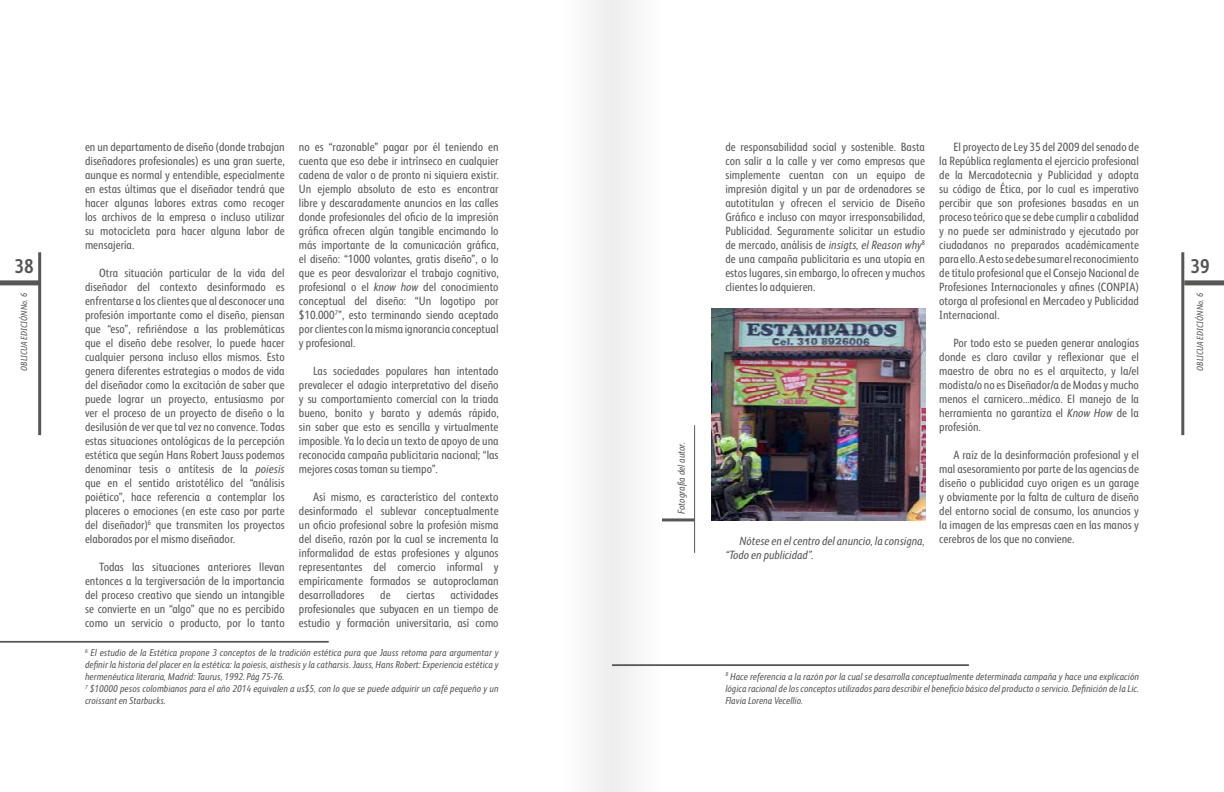
<style>
.page{position:relative;width:1224px;height:792px;background:#fff}
.page>*{position:absolute;margin:0;border:0;box-sizing:border-box;transform-origin:0 0}
.t1{font:700 20px "FS Albert Pro Narrow";color:#575756}
.t2{font:12px/14px "FS Albert Pro Narrow";color:#575756;text-align:justify}
.t3{font:italic 12px/14px "FS Albert Pro Narrow";color:#575756}
.t4{font:italic 10px/12px "FS Albert Pro Narrow";color:#575756}
.t5{font:italic 9px "FS Albert Pro Narrow";color:#575756}
.s1{font-style:italic}
</style>
<div class="page">
<hr style="left:38px;top:252px;width:3px;height:183px;background:#575756">
<hr style="left:1181px;top:252px;width:3px;height:183px;background:#575756">
<div style="left:0;top:280px;width:40px;height:5px;background:#575756"></div>
<div style="left:1184px;top:280px;width:40px;height:5px;background:#575756"></div>
<div style="left:562px;top:0;width:50px;height:792px;background:#f6f6f6"></div>
<div style="left:612px;top:0;width:50px;height:792px;background:#f5f5f5"></div>
<hr style="left:0;top:641px;width:329px;height:1px;background:#575756">
<hr style="left:0;top:642px;width:329px;height:1px;background:#575756">
<hr style="left:612px;top:665px;width:357px;height:1px;background:#575756">
<img style="left:711px;top:309px;width:214px;height:212px">
<hr style="left:694px;top:425px;width:1px;height:128px;background:#575756">
<hr style="left:662px;top:518px;width:33px;height:3px;background:#575756">
<p class="t2" style="left:85px;top:139px;width:201px">en un departamento de diseño (donde trabajan diseñadores profesionales) es una gran suerte, aunque es normal y entendible, especialmente en estas últimas que el diseñador tendrá que hacer algunas labores extras como recoger los archivos de la empresa o incluso utilizar su motocicleta para hacer alguna labor de mensajería.</p>
<p class="t2" style="left:85px;top:265px;width:201px;text-indent:14px">Otra situación particular de la vida del diseñador del contexto desinformado es enfrentarse a los clientes que al desconocer una profesión importante como el diseño, piensan que “eso”, refiriéndose a las problemáticas que el diseño debe resolver, lo puede hacer cualquier persona incluso ellos mismos. Esto genera diferentes estrategias o modos de vida del diseñador como la excitación de saber que puede lograr un proyecto, entusiasmo por ver el proceso de un proyecto de diseño o la desilusión de ver que tal vez no convence. Todas estas situaciones ontológicas de la percepción estética que según Hans Robert Jauss podemos denominar tesis o antítesis de la <span class="s1">poiesis </span>que en el sentido aristotélico del “análisis poiético”, hace referencia a contemplar los placeres o emociones (en este caso por parte del diseñador)<sup>6</sup> que transmiten los proyectos elaborados por el mismo diseñador.</p>
<p class="t2" style="left:85px;top:560px;width:201px;text-indent:14px">Todas las situaciones anteriores llevan entonces a la tergiversación de la importancia del proceso creativo que siendo un intangible se convierte en un “algo” que no es percibido como un servicio o producto, por lo tanto</p>
<p class="t2" style="left:299px;top:139px;width:201px">no es “razonable” pagar por él teniendo en cuenta que eso debe ir intrínseco en cualquier cadena de valor o de pronto ni siquiera existir.<br>Un ejemplo absoluto de esto es encontrar libre y descaradamente anuncios en las calles donde profesionales del oficio de la impresión gráfica ofrecen algún tangible encimando lo más importante de la comunicación gráfica, el diseño: “1000 volantes, gratis diseño”, o lo que es peor desvalorizar el trabajo cognitivo, profesional o el <span class="s1">know how</span> del conocimiento conceptual del diseño: “Un logotipo por $10.000<sup>7</sup>”, esto terminando siendo aceptado por clientes con la misma ignorancia conceptual y profesional.</p>
<p class="t2" style="left:299px;top:363px;width:201px;text-indent:14px">Las sociedades populares han intentado prevalecer el adagio interpretativo del diseño y su comportamiento comercial con la triada bueno, bonito y barato y además rápido, sin saber que esto es sencilla y virtualmente imposible. Ya lo decía un texto de apoyo de una reconocida campaña publicitaria nacional; “las mejores cosas toman su tiempo”.</p>
<p class="t2" style="left:299px;top:490px;width:201px;text-indent:14px">Así mismo, es característico del contexto desinformado el sublevar conceptualmente un oficio profesional sobre la profesión misma del diseño, razón por la cual se incrementa la informalidad de estas profesiones y algunos representantes del comercio informal y empíricamente formados se autoproclaman desarrolladores</p>
<p class="t2" style="left:725px;top:139px;width:201px">de responsabilidad social y sostenible. Basta con salir a la calle y ver como empresas que simplemente cuentan con un equipo de impresión digital y un par de ordenadores se autotitulan y ofrecen el servicio de Diseño Gráfico e incluso con mayor irresponsabilidad, Publicidad. Seguramente solicitar un estudio de mercado, análisis de <span class="s1">insigts, el Reason why</span><sup>8 </sup>de una campaña publicitaria es una utopía en estos lugares, sin embargo, lo ofrecen y muchos clientes lo adquieren.</p>
<p class="t2" style="left:939px;top:139px;width:201px;text-indent:14px">El proyecto de Ley 35 del 2009 del senado de la República reglamenta el ejercicio profesional de la Mercadotecnia y Publicidad y adopta su código de Ética, por lo cual es imperativo percibir que son profesiones basadas en un proceso teórico que se debe cumplir a cabalidad y no puede ser administrado y ejecutado por ciudadanos no preparados académicamente para ello. A esto se debe sumar el reconocimiento de título profesional que el Consejo Nacional de Profesiones Internacionales y afines (CONPIA) otorga al profesional en Mercadeo y Publicidad Internacional.</p>
<p class="t2" style="left:939px;top:335px;width:201px;text-indent:14px">Por todo esto se pueden generar analogías donde es claro cavilar y reflexionar que el maestro de obra no es el arquitecto, y la/el modista/o no es Diseñador/a de Modas y mucho menos el carnicero…médico. El manejo de la herramienta no garantiza el <span class="s1">Know How</span> de la profesión.</p>
<p class="t2" style="left:939px;top:448px;width:201px;text-indent:14px">A raíz de la desinformación profesional y el mal asesoramiento por parte de las agencias de diseño o publicidad cuyo origen es un garage y obviamente por la falta de cultura de diseño del entorno social de consumo, los anuncios y la imagen de las empresas caen en las manos y cerebros de los que no conviene.</p>
<h1 class="t1" style="left:14px;top:251px;width:21px">38</h1>
<h1 class="t1" style="left:1190px;top:251px;width:21px">39</h1>
<p class="t5" style="left:18px;top:371px;width:79px;rotate:-90deg">OBLICUA EDICIÓN No. 6</p>
<p class="t5" style="left:1194px;top:371px;width:79px;rotate:-90deg">OBLICUA EDICIÓN No. 6</p>
<p class="t4" style="left:675px;top:514px;width:73px;rotate:-90deg">Fotografía del autor.</p>
<p class="t3" style="left:725px;top:533px;width:201px;text-indent:14px">Nótese en el centro del anuncio, la consigna, “Todo en publicidad”.</p>
<p class="t2" style="left:299px;top:588px;width:201px;text-indent:152px">actividades profesionales que subyacen en un tiempo de estudio y formación universitaria, así como</p>
<p class="t4" style="left:85px;top:646px;width:415px"><sup>6</sup> El estudio de la Estética propone 3 conceptos de la tradición estética pura que Jauss retoma para argumentar y definir la historia del placer en la estética: la poiesis, aisthesis y la catharsis. Jauss, Hans Robert: Experiencia estética y hermenéutica literaria, Madrid: Taurus, 1992. Pág 75-76.<br><sup>7</sup> $10000 pesos colombianos para el año 2014 equivalen a us$5, con lo que se puede adquirir un café pequeño y un croissant en Starbucks.</p>
<p class="t2" style="left:380px;top:588px;width:12px">de</p>
<p class="t2" style="left:406px;top:588px;width:30px">ciertas</p>
<p class="t4" style="left:725px;top:670px;width:415px;text-align:justify"><sup>8</sup> Hace referencia a la razón por la cual se desarrolla conceptualmente determinada campaña y hace una explicación lógica racional de los conceptos utilizados para describir el beneficio básico del producto o servicio. Definición de la Lic.<br>Flavia Lorena Vecellio.</p>
</div>
